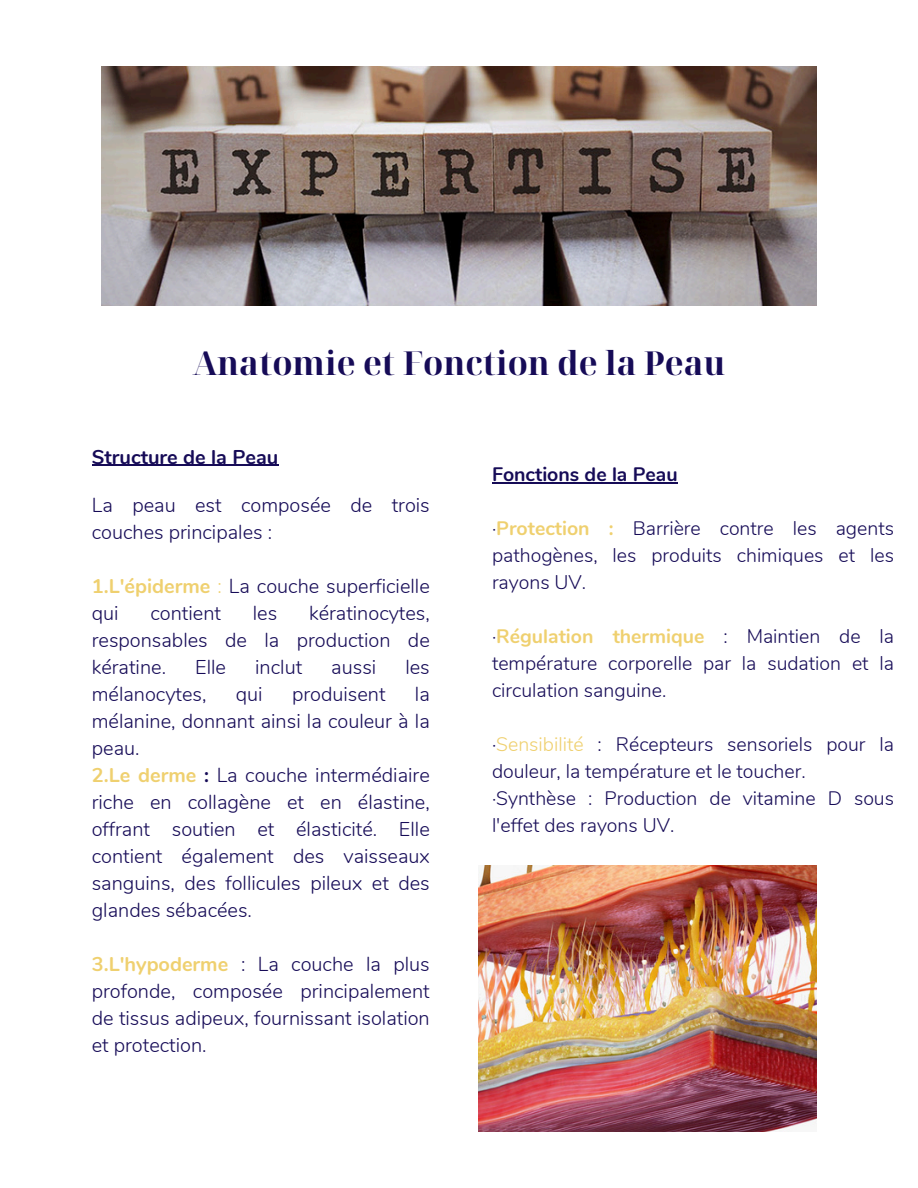
<style>
.page{position:relative;width:918px;height:1188px;background:#fff}
.page>*{position:absolute;margin:0;border:0;box-sizing:border-box;transform-origin:0 0}
.t1{font:700 33px "Noto Serif Display";color:#160b57}
.t2{font:300 19.95px/27px "Nunito";color:#160b57;text-align:justify}
.t3{font:700 19.95px "Nunito";color:#160b57}
.t4{font:300 19.5px/27px "Nunito";color:#160b57;text-align:justify}
.t5{font:700 19.5px "Nunito";color:#160b57}
.s1{font-weight:700;color:#efd06f}
.s2{color:#efd06f}
.s3{font-weight:700}
</style>
<div class="page">
<img style="left:101px;top:67px;width:716px;height:238px">
<img style="left:479px;top:865px;width:337px;height:267px">
<hr style="left:92px;top:465px;width:186px;height:1px;background:#160b57">
<hr style="left:492px;top:482px;width:186px;height:1px;background:#160b57">
<p class="t1" style="left:192px;top:340px;width:535px">Anatomie et Fonction de la Peau</p>
<h1 class="t3" style="left:92px;top:443px;width:188px">Structure de la Peau</h1>
<h2 class="t2" style="left:92px;top:492px;width:340px">La peau est composée de trois couches principales :</h2>
<p class="t2" style="left:92px;top:573px;width:340px"><span class="s1">1.L'épiderme</span> <span class="s2">:</span> La couche superficielle qui</p>
<p class="t2" style="left:92px;top:600px;width:340px;text-indent:217px">kératinocytes, responsables de la production de kératine.</p>
<p class="t2" style="left:150px;top:600px;width:72px">contient</p>
<p class="t2" style="left:253px;top:600px;width:26px">les</p>
<p class="t2" style="left:195px;top:654px;width:32px">Elle</p>
<p class="t2" style="left:255px;top:654px;width:49px">inclut</p>
<p class="t2" style="left:331px;top:654px;width:46px">aussi</p>
<p class="t2" style="left:405px;top:654px;width:26px">les</p>
<p class="t2" style="left:92px;top:681px;width:116px">mélanocytes,</p>
<p class="t2" style="left:236px;top:681px;width:28px">qui</p>
<p class="t2" style="left:292px;top:681px;width:95px">produisent</p>
<p class="t2" style="left:92px;top:681px;width:340px;text-indent:323px">la mélanine, donnant ainsi la couleur à la peau.</p>
<p class="t2" style="left:92px;top:762px;width:340px"><span class="s1">2.Le derme</span> <span class="s3">:</span> La couche intermédiaire riche en collagène et en élastine, offrant soutien et élasticité. Elle contient également des vaisseaux sanguins, des follicules pileux et des glandes sébacées.</p>
<p class="t2" style="left:92px;top:951px;width:340px"><span class="s1">3.L'hypoderme</span> : La couche la plus profonde, composée principalement de tissus adipeux, fournissant isolation et protection.</p>
<p class="t5" style="left:492px;top:461px;width:187px">Fonctions de la Peau</p>
<h2 class="t4" style="left:492px;top:515px;width:404px">·<span class="s1">Protection :</span> Barrière contre les agents pathogènes, les produits chimiques et les rayons UV.</h2>
<p class="t4" style="left:492px;top:623px;width:404px">·<span class="s1">Régulation thermique</span> : Maintien de la température corporelle par la sudation et la circulation sanguine.</p>
<p class="t4" style="left:492px;top:731px;width:404px">·<span class="s2">Sensibilité</span> : Récepteurs sensoriels pour la douleur, la température et le toucher.</p>
<p class="t4" style="left:492px;top:785px;width:404px">·Synthèse : Production de vitamine D sous l'effet des rayons UV.</p>
</div>
